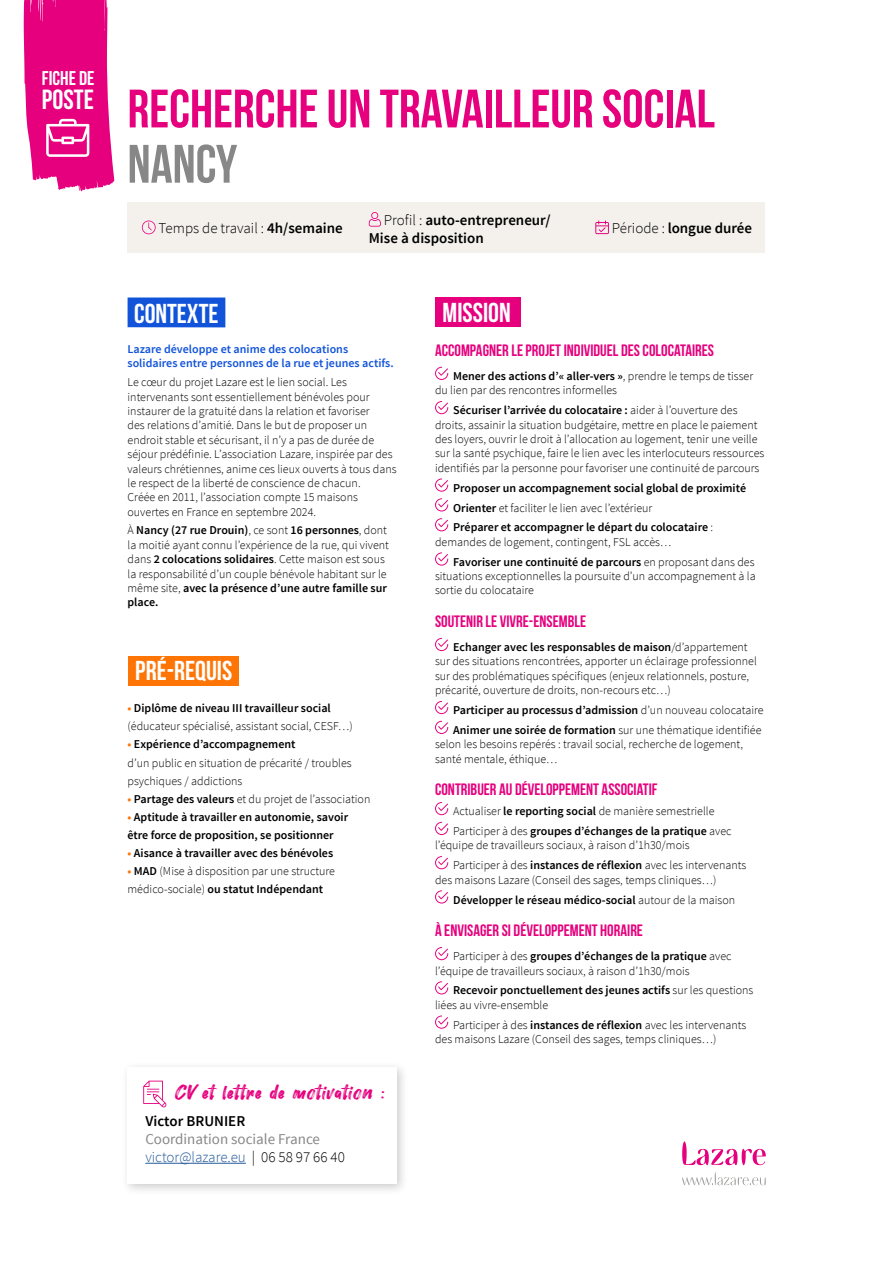
<style>
.page{position:relative;width:893px;height:1263px;background:#fff}
.page>*{position:absolute;margin:0;border:0;box-sizing:border-box;transform-origin:0 0}
.t1{font:700 54px "Bebas Neue";color:#e6007e}
.t2{font:700 54px "Bebas Neue";color:#878787}
.t3{font:700 27.75px "Bebas Neue";color:#fff}
.t4{font:700 27.3px "Bebas Neue";color:#fff}
.t5{font:21px "Hey August";letter-spacing:.04em;color:#e6007e}
.t6{font:700 19.95px "Bebas Neue";color:#fff}
.t7{font:700 16.5px "Bebas Neue";color:#e6007e}
.t8{font:600 15px/18px "Source Sans Pro";color:#000}
.t9{font:15px/18px "Source Sans Pro";color:#878787}
.t10{font:300 15px "Source Sans Pro";color:#000}
.t11{font:300 12px/14.4px "Source Sans Pro";color:#000}
.t12{font:600 12px/19.8px "Source Sans Pro";color:#000}
.t13{font:600 12px/14.4px "Source Sans Pro";color:#1254d9}
.s1{font-weight:600}
.s2{font-weight:300}
.s3{font-weight:600;color:#ff7505}
.s4{color:#ff7505}
.s5{font-weight:300;color:#275b9b}
.s6{font-weight:300;color:#000}
</style>
<div class="page">
<div style="left:435px;top:297px;width:85px;height:30px;background:#e6007e"></div>
<svg style="left:435px;top:367px;width:13px;height:13px"></svg>
<svg style="left:435px;top:401px;width:13px;height:13px"></svg>
<svg style="left:435px;top:478px;width:13px;height:14px"></svg>
<svg style="left:435px;top:498px;width:13px;height:13px"></svg>
<svg style="left:435px;top:518px;width:13px;height:13px"></svg>
<svg style="left:435px;top:552px;width:13px;height:14px"></svg>
<svg style="left:435px;top:638px;width:13px;height:13px"></svg>
<svg style="left:435px;top:701px;width:13px;height:13px"></svg>
<svg style="left:435px;top:721px;width:13px;height:13px"></svg>
<svg style="left:435px;top:802px;width:13px;height:13px"></svg>
<svg style="left:435px;top:822px;width:13px;height:13px"></svg>
<svg style="left:435px;top:856px;width:13px;height:13px"></svg>
<svg style="left:435px;top:890px;width:13px;height:13px"></svg>
<svg style="left:435px;top:947px;width:13px;height:13px"></svg>
<svg style="left:435px;top:981px;width:13px;height:13px"></svg>
<svg style="left:435px;top:1015px;width:13px;height:14px"></svg>
<svg style="left:24px;top:0;width:90px;height:191px;background:#e92791"></svg>
<div style="left:128px;top:656px;width:111px;height:30px;background:#ff7505"></div>
<div style="left:128px;top:203px;width:637px;height:50px;background:#f4f1ec"></div>
<div style="left:128px;top:297px;width:97px;height:30px;background:#1254d9"></div>
<svg style="left:682px;top:1141px;width:79px;height:24px"></svg>
<img style="left:691px;top:1149px;width:75px;height:16px">
<svg style="left:682px;top:1172px;width:84px;height:13px"></svg>
<svg style="left:142px;top:221px;width:14px;height:13px"></svg>
<svg style="left:369px;top:212px;width:12px;height:15px"></svg>
<svg style="left:595px;top:221px;width:14px;height:13px"></svg>
<div style="left:121px;top:1060px;width:287px;height:135px;background:#000;opacity:.2"></div>
<div style="left:128px;top:1067px;width:269px;height:117px;background:#fff"></div>
<hr style="left:145px;top:1163px;width:101px;height:1px;background:#275b9b">
<svg style="left:143px;top:1081px;width:24px;height:26px"></svg>
<h3 class="t6" style="left:42px;top:67px;width:54px">FICHE DE</h3>
<h2 class="t3" style="left:42px;top:84px;width:53px">POSTE</h2>
<h1 class="t1" style="left:128px;top:79px;width:589px">RECHERCHE UN TRAVAILLEUR SOCIAL</h1>
<h1 class="t2" style="left:128px;top:134px;width:111px">NANCY</h1>
<p class="t10" style="left:159px;top:219px;width:186px">Temps de travail : <span class="s1">4h/semaine</span></p>
<p class="t8" style="left:369px;top:212px;width:183px;text-indent:15px"><span class="s2">Profil :</span> auto-entrepreneur/<br>Mise à disposition</p>
<p class="t8" style="left:612px;top:219px;width:142px"><span class="s2">Période :</span> longue durée</p>
<h3 class="t4" style="left:134px;top:298px;width:86px">CONTEXTE</h3>
<p class="t13" style="left:128px;top:342px;width:268px">Lazare développe et anime des colocations solidaires entre personnes de la rue et jeunes actifs.</p>
<p class="t11" style="left:128px;top:375px;width:271px">Le cœur du projet Lazare est le lien social. Les intervenants sont essentiellement bénévoles pour instaurer de la gratuité dans la relation et favoriser<br>des relations d’amitié. Dans le but de proposer un endroit stable et sécurisant, il n’y a pas de durée de séjour prédéfinie. L’association Lazare, inspirée par des valeurs chrétiennes, anime ces lieux ouverts à tous dans le respect de la liberté de conscience de chacun.<br>Créée en 2011, l’association compte 15 maisons ouvertes en France en septembre 2024.</p>
<p class="t11" style="left:128px;top:523px;width:263px">À <span class="s1">Nancy (27 rue Drouin)</span>, ce sont <span class="s1">16 personnes</span>, dont la moitié ayant connu l’expérience de la rue, qui vivent dans <span class="s1">2 colocations solidaires</span>. Cette maison est sous la responsabilité d’un couple bénévole habitant sur le même site, <span class="s1">avec la présence d’une autre famille sur place.</span></p>
<h3 class="t4" style="left:135px;top:656px;width:99px">PRÉ-REQUIS</h3>
<p class="t11" style="left:128px;top:699px;width:227px;line-height:18px"><span class="s3">•</span> <span class="s1">Diplôme de niveau III travailleur social </span>(éducateur spécialisé, assistant social, CESF…)</p>
<p class="t11" style="left:128px;top:735px;width:226px;line-height:18px"><span class="s3">•</span> <span class="s1">Expérience d’accompagnement<br></span>d’un public en situation de précarité / troubles psychiques / addictions</p>
<p class="t11" style="left:128px;top:791px;width:244px"><span class="s3">•</span> <span class="s1">Partage des valeurs</span> et du projet de l’association</p>
<p class="t12" style="left:128px;top:808px;width:222px;line-height:18px"><span class="s4">•</span> Aptitude à travailler en autonomie, savoir être force de proposition, se positionner</p>
<p class="t12" style="left:128px;top:843px;width:207px"><span class="s4">•</span> Aisance à travailler avec des bénévoles</p>
<p class="t11" style="left:128px;top:861px;width:209px;line-height:18px"><span class="s3">•</span> <span class="s1">MAD</span> (Mise à disposition par une structure médico-sociale) <span class="s1">ou statut Indépendant</span></p>
<h3 class="t5" style="left:175px;top:1081px;width:211px">CV et lettre de motivation :</h3>
<p class="t8" style="left:145px;top:1112px;width:101px">Victor BRUNIER</p>
<p class="t9" style="left:145px;top:1130px;width:201px">Coordination sociale France <span class="s5">victor@lazare.eu</span> <span class="s6">| 06 58 97 66 40</span></p>
<h3 class="t4" style="left:443px;top:297px;width:70px">MISSION</h3>
<h3 class="t7" style="left:435px;top:341px;width:281px">ACCOMPAGNER LE PROJET INDIVIDUEL DES COLOCATAIRES</h3>
<p class="t11" style="left:435px;top:369px;width:320px;text-indent:18px"><span class="s1">Mener des actions d’« aller-vers »</span>, prendre le temps de tisser du lien par des rencontres informelles</p>
<p class="t11" style="left:435px;top:403px;width:331px;text-indent:18px"><span class="s1">Sécuriser l’arrivée du colocataire :</span> aider à l’ouverture des droits, assainir la situation budgétaire, mettre en place le paiement des loyers, ouvrir le droit à l’allocation au logement, tenir une veille sur la santé psychique, faire le lien avec les interlocuteurs ressources identifiés par la personne pour favoriser une continuité de parcours</p>
<p class="t12" style="left:453px;top:478px;width:294px">Proposer un accompagnement social global de proximité<br>Orienter <span class="s2">et faciliter le lien avec l’extérieur<br></span>Préparer et accompagner le départ du colocataire <span class="s2">:</span></p>
<p class="t11" style="left:453px;top:532px;width:303px;line-height:19.8px;text-indent:-18px">demandes de logement, contingent, FSL accès…<br><span class="s1">Favoriser une continuité de parcours</span> en proposant dans des</p>
<p class="t11" style="left:435px;top:569px;width:322px">situations exceptionnelles la poursuite d’un accompagnement à la sortie du colocataire</p>
<h3 class="t7" style="left:435px;top:612px;width:153px">SOUTENIR LE VIVRE-ENSEMBLE</h3>
<p class="t11" style="left:435px;top:640px;width:323px;text-indent:18px"><span class="s1">Echanger avec les responsables de maison</span>/d’appartement sur des situations rencontrées, apporter un éclairage professionnel sur des problématiques spécifiques (enjeux relationnels, posture, précarité, ouverture de droits, non-recours etc…)</p>
<p class="t12" style="left:453px;top:700px;width:312px">Participer au processus d’admission <span class="s2">d’un nouveau colocataire<br></span>Animer une soirée de formation <span class="s2">sur une thématique identifiée</span></p>
<p class="t11" style="left:435px;top:737px;width:310px">selon les besoins repérés : travail social, recherche de logement, santé mentale, éthique…</p>
<h3 class="t7" style="left:435px;top:780px;width:224px">CONTRIBUER AU DÉVELOPPEMENT ASSOCIATIF</h3>
<p class="t11" style="left:453px;top:801px;width:280px;line-height:19.8px">Actualiser <span class="s1">le reporting social</span> de manière semestrielle<br>Participer à des <span class="s1">groupes d’échanges de la pratique</span> avec</p>
<p class="t11" style="left:453px;top:836px;width:295px;line-height:19.8px;text-indent:-18px">l’équipe de travailleurs sociaux, à raison d’1h30/mois<br>Participer à des <span class="s1">instances de réflexion</span> avec les intervenants</p>
<p class="t11" style="left:453px;top:870px;width:283px;line-height:19.8px;text-indent:-18px">des maisons Lazare (Conseil des sages, temps cliniques…)<br><span class="s1">Développer le réseau médico-social</span> autour de la maison</p>
<h3 class="t7" style="left:435px;top:921px;width:209px">À ENVISAGER SI DÉVELOPPEMENT HORAIRE</h3>
<p class="t11" style="left:435px;top:949px;width:298px;text-indent:18px">Participer à des <span class="s1">groupes d’échanges de la pratique</span> avec l’équipe de travailleurs sociaux, à raison d’1h30/mois</p>
<p class="t12" style="left:435px;top:983px;width:320px;line-height:14.4px;text-indent:18px">Recevoir ponctuellement des jeunes actifs <span class="s2">sur les questions liées au vivre-ensemble</span></p>
<p class="t11" style="left:435px;top:1017px;width:313px;text-indent:18px">Participer à des <span class="s1">instances de réflexion</span> avec les intervenants des maisons Lazare (Conseil des sages, temps cliniques…)</p>
</div>
